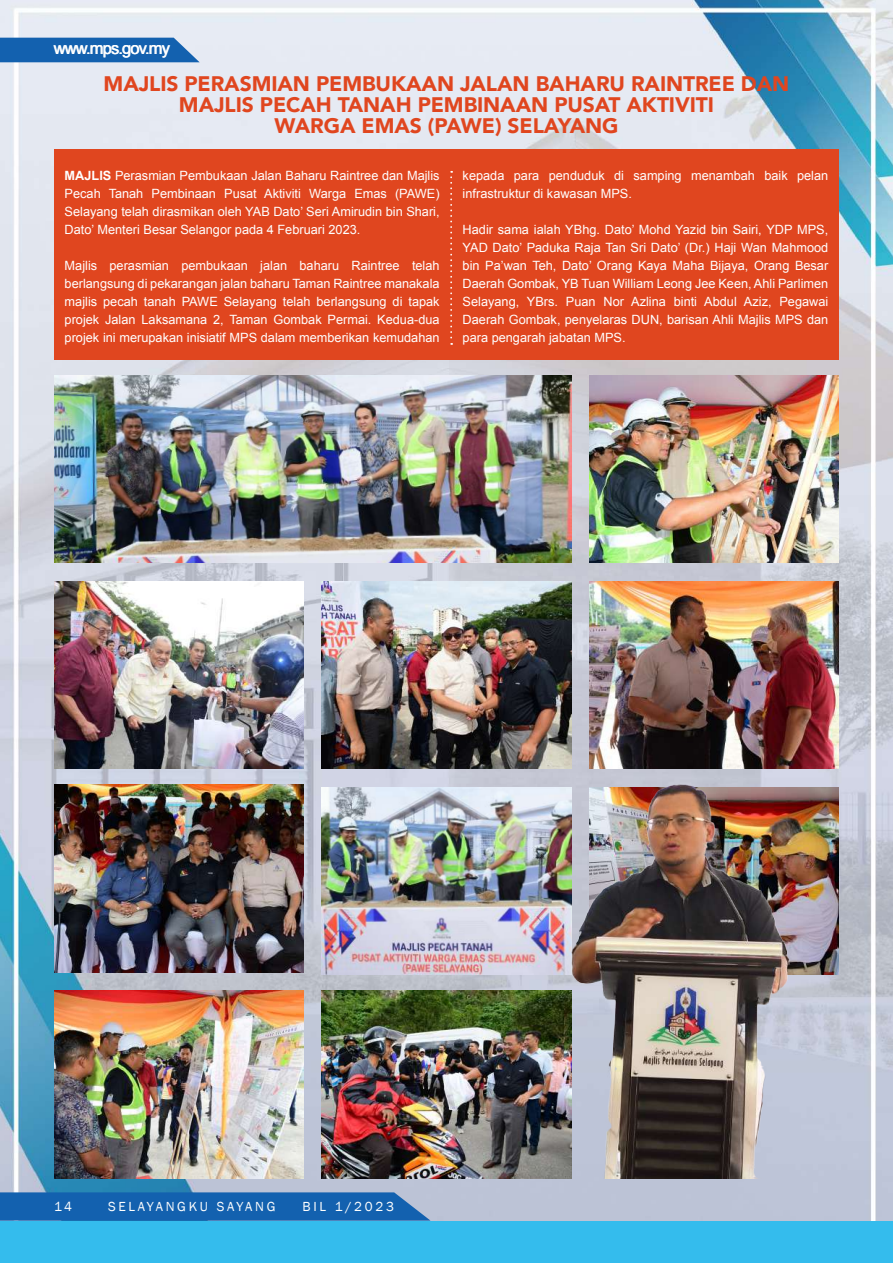
<style>
.page{position:relative;width:893px;height:1263px;background:#fff}
.page>*{position:absolute;margin:0;border:0;box-sizing:border-box;transform-origin:0 0}
.t1{font:900 21px/21px "Avenir";letter-spacing:-.005em;color:#e0461f;text-align:center}
.t2{font:16.5px "Arial";letter-spacing:-.05em;color:#fff}
.t3{font:13.5px "Franklin Gothic";letter-spacing:.2em;color:#fff}
.t4{font:12.75px/18px "Arial";color:#fff;text-align:justify}
.s1{font-weight:700}
</style>
<div class="page">
<img style="left:0;top:0;width:893px;height:1221px">
<div style="left:54px;top:149px;width:785px;height:211px;background:#e0461f"></div>
<img style="left:54px;top:376px;width:517px;height:187px">
<img style="left:589px;top:376px;width:250px;height:187px">
<img style="left:54px;top:581px;width:250px;height:188px">
<img style="left:322px;top:581px;width:249px;height:188px">
<img style="left:589px;top:581px;width:250px;height:188px">
<img style="left:812px;top:787px;width:27px;height:187px">
<img style="left:322px;top:991px;width:231px;height:187px">
<img style="left:54px;top:785px;width:250px;height:187px">
<img style="left:54px;top:991px;width:250px;height:187px">
<img style="left:322px;top:787px;width:231px;height:187px">
<img style="left:553px;top:760px;width:259px;height:418px">
<svg style="left:450px;top:171px;width:2px;height:174px"></svg>
<svg style="left:0;top:38px;width:200px;height:25px;background:#266db5"></svg>
<svg style="left:0;top:1192px;width:893px;height:28px;background:#6f96c4"></svg>
<div style="left:0;top:1221px;width:893px;height:42px;background:#34bced"></div>
<p class="t2" style="left:54px;top:38px;width:118px">www.mps.gov.my</p>
<h1 class="t1" style="left:104px;top:73px;width:687px">MAJLIS PERASMIAN PEMBUKAAN JALAN BAHARU RAINTREE DAN<br>MAJLIS PECAH TANAH PEMBINAAN PUSAT AKTIVITI<br>WARGA EMAS (PAWE) SELAYANG</h1>
<p class="t4" style="left:65px;top:167px;width:377px"><span class="s1">MAJLIS</span> Perasmian Pembukaan Jalan Baharu Raintree dan Majlis Pecah Tanah Pembinaan Pusat Aktiviti Warga Emas (PAWE)<br>Selayang telah dirasmikan oleh YAB Dato’ Seri Amirudin bin Shari, Dato’ Menteri Besar Selangor pada 4 Februari 2023.</p>
<p class="t4" style="left:65px;top:257px;width:377px">Majlis perasmian pembukaan jalan baharu Raintree telah berlangsung di pekarangan jalan baharu Taman Raintree manakala majlis pecah tanah PAWE Selayang telah berlangsung di tapak projek Jalan Laksamana 2, Taman Gombak Permai. Kedua-dua projek ini merupakan inisiatif MPS dalam memberikan kemudahan</p>
<p class="t4" style="left:463px;top:167px;width:367px">kepada para penduduk di samping menambah baik pelan infrastruktur di kawasan MPS.</p>
<p class="t4" style="left:463px;top:221px;width:367px">Hadir sama ialah YBhg. Dato’ Mohd Yazid bin Sairi, YDP MPS, YAD Dato’ Paduka Raja Tan Sri Dato’ (Dr.) Haji Wan Mahmood bin Pa’wan Teh, Dato’ Orang Kaya Maha Bijaya, Orang Besar Daerah Gombak, YB Tuan William Leong Jee Keen, Ahli Parlimen Selayang, YBrs. Puan Nor Azlina binti Abdul Aziz, Pegawai Daerah Gombak, penyelaras DUN, barisan Ahli Majlis MPS dan para pengarah jabatan MPS.</p>
<p class="t3" style="left:54px;top:1198px;width:20px">14</p>
<p class="t3" style="left:108px;top:1198px;width:169px">SELAYANGKU SAYANG</p>
<p class="t3" style="left:302px;top:1198px;width:93px">BIL 1/2023</p>
</div>
